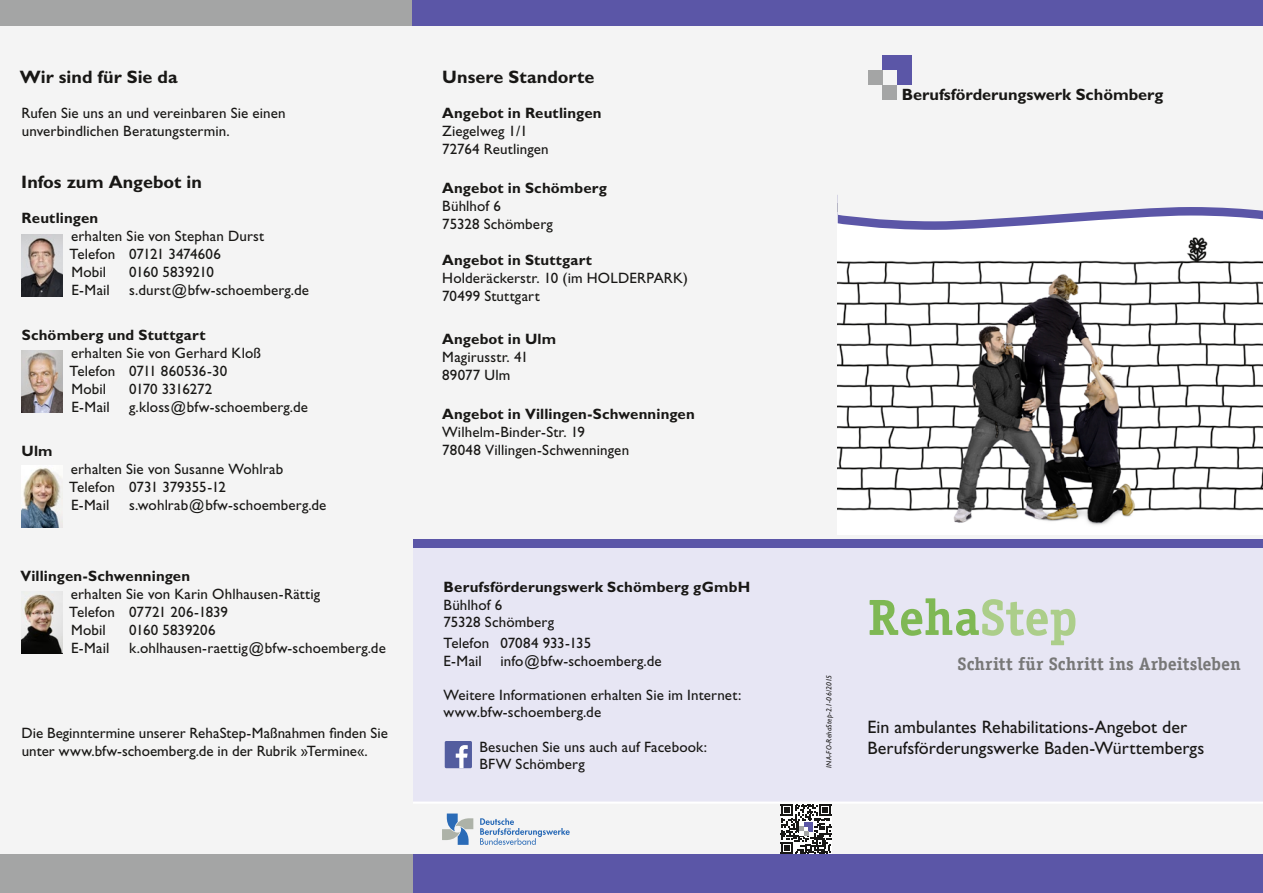
<style>
.page{position:relative;width:1263px;height:893px;background:#fff}
.page>*{position:absolute;margin:0;border:0;box-sizing:border-box;transform-origin:0 0}
.t1{font:700 51px "Officina Serif";letter-spacing:-.005em;color:#7fb854}
.t2{font:18px/21.6px "Gill Sans";letter-spacing:.005em;color:#181715}
.t3{font:700 18px "Gill Sans";letter-spacing:.005em;color:#181715}
.t4{font:700 18px "Officina Serif";letter-spacing:.005em;color:#777}
.t5{font:700 16.35px "Gill Sans";color:#181715}
.t6{font:15px/18px "Gill Sans";letter-spacing:.01em;color:#181715}
.t7{font:700 15px "Gill Sans";letter-spacing:.01em;color:#181715}
.t8{font:15px "Gill Sans";letter-spacing:-.01em;color:#181715}
.t9{font:15px "Gill Sans";letter-spacing:-.02em;color:#181715}
.t10{font:italic 7.5px "Gill Sans";letter-spacing:.02em;color:#181715}
.s1{color:#acce8a}
</style>
<div class="page">
<div style="left:400px;top:0;width:863px;height:893px;background:#e7e6f4"></div>
<div style="left:412px;top:800px;width:851px;height:55px;background:#f4f4f4"></div>
<div style="left:400px;top:26px;width:863px;height:513px;background:#f4f4f4"></div>
<div style="left:897px;top:55px;width:15px;height:30px;background:#5b56a7"></div>
<div style="left:882px;top:55px;width:30px;height:15px;background:#5b56a7"></div>
<div style="left:867px;top:70px;width:15px;height:15px;background:#a4a5a5"></div>
<div style="left:882px;top:85px;width:15px;height:15px;background:#a4a5a5"></div>
<div style="left:400px;top:539px;width:863px;height:8px;background:#5b56a7"></div>
<div style="left:0;top:0;width:412px;height:893px;background:#f4f4f4"></div>
<div style="left:400px;top:855px;width:863px;height:38px;background:#5b56a7"></div>
<div style="left:0;top:855px;width:412px;height:38px;background:#a4a5a5"></div>
<div style="left:0;top:0;width:412px;height:26px;background:#a4a5a5"></div>
<div style="left:412px;top:0;width:851px;height:26px;background:#5b56a7"></div>
<svg style="left:442px;top:813px;width:31px;height:32px"></svg>
<svg style="left:480px;top:818px;width:90px;height:27px"></svg>
<img style="left:838px;top:234px;width:425px;height:301px">
<img style="left:21px;top:235px;width:42px;height:62px">
<img style="left:21px;top:350px;width:42px;height:62px">
<img style="left:21px;top:466px;width:41px;height:62px">
<img style="left:21px;top:591px;width:41px;height:63px">
<div style="left:445px;top:741px;width:27px;height:27px;background:#535d9f;border-radius:2px"></div>
<svg style="left:456px;top:745px;width:12px;height:23px"></svg>
<svg style="left:781px;top:804px;width:50px;height:50px"></svg>
<svg style="left:838px;top:207px;width:425px;height:27px"></svg>
<p class="t3" style="left:20px;top:66px;width:160px">Wir sind für Sie da</p>
<p class="t6" style="left:22px;top:104px;width:266px">Rufen Sie uns an und vereinbaren Sie einen unverbindlichen Beratungstermin.</p>
<p class="t3" style="left:21px;top:171px;width:182px">Infos zum Angebot in</p>
<p class="t7" style="left:22px;top:209px;width:78px">Reutlingen</p>
<p class="t6" style="left:70px;top:227px;width:196px">erhalten Sie von Stephan Durst<br>Telefon 07121 3474606<br>Mobil</p>
<p class="t8" style="left:129px;top:263px;width:86px">0160 5839210</p>
<p class="t6" style="left:72px;top:281px;width:40px">E-Mail</p>
<p class="t6" style="left:129px;top:281px;width:181px">s.durst@bfw-schoemberg.de</p>
<p class="t7" style="left:22px;top:326px;width:185px">Schömberg und Stuttgart</p>
<p class="t6" style="left:70px;top:344px;width:193px">erhalten Sie von Gerhard Kloß<br>Telefon 0711 860536-30<br>Mobil</p>
<p class="t9" style="left:129px;top:380px;width:85px">0170 3316272</p>
<p class="t7" style="left:22px;top:442px;width:33px">Ulm</p>
<p class="t6" style="left:72px;top:398px;width:40px">E-Mail</p>
<p class="t6" style="left:129px;top:398px;width:180px">g.kloss@bfw-schoemberg.de</p>
<p class="t6" style="left:69px;top:460px;width:215px">erhalten Sie von Susanne Wohlrab<br>Telefon 0731 379355-12<br>E-Mail</p>
<p class="t6" style="left:129px;top:496px;width:199px">s.wohlrab@bfw-schoemberg.de</p>
<p class="t7" style="left:20px;top:567px;width:171px">Villingen-Schwenningen</p>
<p class="t6" style="left:69px;top:585px;width:252px">erhalten Sie von Karin Ohlhausen-Rättig<br>Telefon 07721 206-1839<br>Mobil</p>
<p class="t6" style="left:129px;top:621px;width:88px">0160 5839206</p>
<p class="t6" style="left:71px;top:639px;width:40px">E-Mail</p>
<p class="t6" style="left:129px;top:639px;width:258px">k.ohlhausen-raettig@bfw-schoemberg.de</p>
<p class="t6" style="left:22px;top:724px;width:368px">Die Beginntermine unserer RehaStep-Maßnahmen finden Sie unter www.bfw-schoemberg.de in der Rubrik »Termine«.</p>
<p class="t3" style="left:442px;top:66px;width:154px">Unsere Standorte</p>
<p class="t7" style="left:442px;top:104px;width:161px">Angebot in Reutlingen</p>
<p class="t6" style="left:442px;top:122px;width:108px">Ziegelweg 1/1<br>72764 Reutlingen</p>
<p class="t7" style="left:442px;top:179px;width:166px">Angebot in Schömberg</p>
<p class="t6" style="left:442px;top:197px;width:112px">Bühlhof 6<br>75328 Schömberg</p>
<p class="t7" style="left:442px;top:251px;width:151px">Angebot in Stuttgart</p>
<p class="t6" style="left:442px;top:269px;width:247px">Holderäckerstr. 10 (im HOLDERPARK)<br>70499 Stuttgart</p>
<p class="t7" style="left:442px;top:330px;width:115px">Angebot in Ulm</p>
<p class="t6" style="left:442px;top:348px;width:88px">Magirusstr. 41<br>89077 Ulm</p>
<p class="t7" style="left:442px;top:405px;width:254px">Angebot in Villingen-Schwenningen</p>
<p class="t6" style="left:442px;top:423px;width:188px">Wilhelm-Binder-Str. 19<br>78048 Villingen-Schwenningen</p>
<p class="t7" style="left:443px;top:578px;width:308px">Berufsförderungswerk Schömberg gGmbH</p>
<p class="t6" style="left:443px;top:596px;width:112px;line-height:17.2px">Bühlhof 6<br>75328 Schömberg</p>
<p class="t6" style="left:443px;top:635px;width:220px;line-height:17.2px">Telefon 07084 933-135<br>E-Mail info@bfw-schoemberg.de</p>
<p class="t6" style="left:443px;top:686px;width:299px;line-height:17.2px">Weitere Informationen erhalten Sie im Internet: www.bfw-schoemberg.de</p>
<p class="t6" style="left:479px;top:738px;width:229px;line-height:17.2px">Besuchen Sie uns auch auf Facebook:<br>BFW Schömberg</p>
<p class="t5" style="left:902px;top:84px;width:263px">Berufsförderungswerk Schömberg</p>
<p class="t10" style="left:824px;top:768px;width:94px;rotate:-90deg">INA-FO-RehaStep-2.1-06/2015</p>
<h1 class="t1" style="left:867px;top:586px;width:212px">Reha<span class="s1">Step</span></h1>
<p class="t4" style="left:957px;top:652px;width:285px">Schritt für Schritt ins Arbeitsleben</p>
<p class="t2" style="left:867px;top:716px;width:338px">Ein ambulantes Rehabilitations-Angebot der<br>Berufsförderungswerke Baden-Württembergs</p>
</div>
